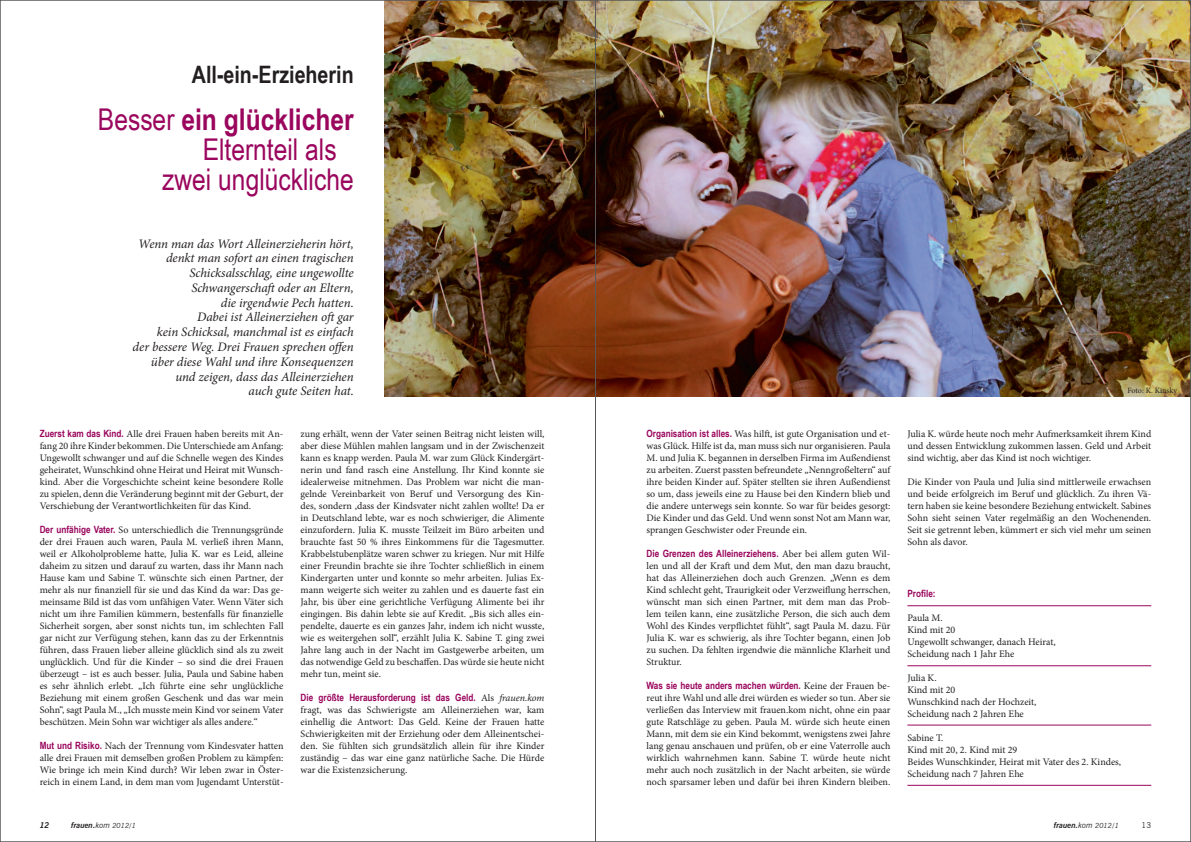
<style>
.page{position:relative;width:1191px;height:842px;background:#fff}
.page>*{position:absolute;margin:0;border:0;box-sizing:border-box;transform-origin:0 0}
.t1{font:30px "Arial Narrow";color:#9a065d}
.t2{font:700 30px "Arial Narrow";color:#9a065d}
.t3{font:700 24px "Arial Narrow";color:#231f20}
.t4{font:italic 13px/14.8px "Minion Pro";letter-spacing:-.005em;color:#231f20;text-align:right}
.t5{font:10px/12px "Minion Pro";color:#231f20;text-align:justify}
.t6{font:700 10px "Arial Narrow";color:#9a065d}
.t7{font:italic 700 8px "News Gothic BT";color:#231f20}
.t8{font:8px "Minion Pro";letter-spacing:-.005em;color:#231f20}
.t9{font:8px "News Gothic BT";color:#231f20}
.s1{font-weight:400}
.s2{font-family:"Arial Narrow";font-weight:700;color:#9a065d}
.s3{font-family:"Minion Pro";font-weight:400;color:#231f20}
.s4{font-family:"Minion Pro";font-weight:400;font-style:italic;color:#231f20}
.s5{font-weight:400;font-size:7px}
</style>
<div class="page">
<hr style="left:907px;top:665px;width:244px;height:1px;background:#9a065d">
<hr style="left:907px;top:605px;width:244px;height:1px;background:#9a065d">
<hr style="left:907px;top:725px;width:244px;height:1px;background:#9a065d">
<hr style="left:907px;top:785px;width:244px;height:1px;background:#9a065d">
<img style="left:384px;top:2px;width:805px;height:395px">
<hr style="left:595px;top:0;width:1px;height:842px;background:#57585a">
<h2 class="t3" style="left:192px;top:56px;width:163px">All-ein-Erzieherin</h2>
<h1 class="t2" style="left:98px;top:96px;width:257px"><span class="s1">Besser</span> ein glücklicher</h1>
<h1 class="t1" style="left:203px;top:127px;width:135px">Elternteil als</h1>
<h1 class="t1" style="left:162px;top:157px;width:193px">zwei unglückliche</h1>
<p class="t4" style="left:133px;top:236px;width:223px">Wenn man das Wort Alleinerzieherin hört, denkt man sofort an einen tragischen Schicksalsschlag, eine ungewollte Schwangerschaft oder an Eltern,<br>die irgendwie Pech hatten.<br>Dabei ist Alleinerziehen oft gar<br>kein Schicksal, manchmal ist es einfach<br>der bessere Weg. Drei Frauen sprechen offen über diese Wahl und ihre Konsequenzen und zeigen, dass das Alleinerziehen<br>auch gute Seiten hat.</p>
<p class="t5" style="left:40px;top:428px;width:245px"><span class="s2">Zuerst kam das Kind.</span> Alle drei Frauen haben bereits mit An&shy;fang 20 ihre Kinder bekommen. Die Unterschiede am Anfang:<br>Ungewollt schwanger und auf die Schnelle wegen des Kindes geheiratet, Wunschkind ohne Heirat und Heirat mit Wunsch&shy;kind. Aber die Vorgeschichte scheint keine besondere Rolle zu spielen, denn die Veränderung beginnt mit der Geburt, der Verschiebung der Verantwortlichkeiten für das Kind.</p>
<p class="t5" style="left:40px;top:524px;width:245px"><span class="s2">Der unfähige Vater.</span> So unterschiedlich die Trennungsgründe der drei Frauen auch waren, Paula M. verließ ihren Mann, weil er Alkoholprobleme hatte, Julia K. war es Leid, alleine daheim zu sitzen und darauf zu warten, dass ihr Mann nach Hause kam und Sabine T. wünschte sich einen Partner, der mehr als nur finanziell für sie und das Kind da war: Das ge&shy;meinsame Bild ist das vom unfähigen Vater. Wenn Väter sich nicht um ihre Familien kümmern, bestenfalls für finanzielle Sicherheit sorgen, aber sonst nichts tun, im schlechten Fall gar nicht zur Verfügung stehen, kann das zu der Erkenntnis führen, dass Frauen lieber alleine glücklich sind als zu zweit unglücklich. Und für die Kinder – so sind die drei Frauen überzeugt – ist es auch besser. Julia, Paula und Sabine haben es sehr ähnlich erlebt. „Ich führte eine sehr unglückliche Beziehung mit einem großen Geschenk und das war mein Sohn“, sagt Paula M., „Ich musste mein Kind vor seinem Vater beschützen. Mein Sohn war wichtiger als alles andere.“</p>
<p class="t5" style="left:40px;top:740px;width:245px"><span class="s2">Mut und Risiko.</span> Nach der Trennung vom Kindesvater hatten alle drei Frauen mit demselben großen Problem zu kämpfen:<br>Wie bringe ich mein Kind durch? Wir leben zwar in Öster&shy;reich in einem Land, in dem man vom Jugendamt Unterstüt-</p>
<p class="t5" style="left:300px;top:428px;width:245px">zung erhält, wenn der Vater seinen Beitrag nicht leisten will, aber diese Mühlen mahlen langsam und in der Zwischenzeit kann es knapp werden. Paula M. war zum Glück Kindergärt&shy;nerin und fand rasch eine Anstellung. Ihr Kind konnte sie idealerweise mitnehmen. Das Problem war nicht die man&shy;gelnde Vereinbarkeit von Beruf und Versorgung des Kin&shy;des, sondern ,dass der Kindsvater nicht zahlen wollte! Da er in Deutschland lebte, war es noch schwieriger, die Alimente einzufordern. Julia K. musste Teilzeit im Büro arbeiten und brauchte fast 50 % ihres Einkommens für die Tagesmutter.<br>Krabbelstubenplätze waren schwer zu kriegen. Nur mit Hilfe einer Freundin brachte sie ihre Tochter schließlich in einem Kindergarten unter und konnte so mehr arbeiten. Julias Ex&shy;mann weigerte sich weiter zu zahlen und es dauerte fast ein Jahr, bis über eine gerichtliche Verfügung Alimente bei ihr eingingen. Bis dahin lebte sie auf Kredit. „Bis sich alles ein&shy;pendelte, dauerte es ein ganzes Jahr, indem ich nicht wusste, wie es weitergehen soll“, erzählt Julia K. Sabine T. ging zwei Jahre lang auch in der Nacht im Gastgewerbe arbeiten, um das notwendige Geld zu beschaffen. Das würde sie heute nicht mehr tun, meint sie.</p>
<p class="t6" style="left:300px;top:690px;width:245px">Die größte Herausforderung ist das Geld. <span class="s3">Als</span> <span class="s4">frauen.kom</span></p>
<p class="t5" style="left:300px;top:704px;width:245px">fragt, was das Schwierigste am Alleinerziehen war, kam einhellig die Antwort: Das Geld. Keine der Frauen hatte Schwierigkeiten mit der Erziehung oder dem Alleinentschei&shy;den. Sie fühlten sich grundsätzlich allein für ihre Kinder zuständig – das war eine ganz natürliche Sache. Die Hürde war die Existenzsicherung.</p>
<p class="t5" style="left:646px;top:428px;width:245px"><span class="s2">Organisation ist alles.</span> Was hilft, ist gute Organisation und et&shy;was Glück. Hilfe ist da, man muss sich nur organisieren. Paula M. und Julia K. begannen in derselben Firma im Außendienst zu arbeiten. Zuerst passten befreundete „Nenngroßeltern“ auf ihre beiden Kinder auf. Später stellten sie ihren Außendienst so um, dass jeweils eine zu Hause bei den Kindern blieb und die andere unterwegs sein konnte. So war für beides gesorgt:<br>Die Kinder und das Geld. Und wenn sonst Not am Mann war, sprangen Geschwister oder Freunde ein.</p>
<p class="t6" style="left:646px;top:546px;width:245px">Die Grenzen des Alleinerziehens. <span class="s3">Aber bei allem guten Wil-</span></p>
<p class="t5" style="left:646px;top:560px;width:245px">len und all der Kraft und dem Mut, den man dazu braucht, hat das Alleinerziehen doch auch Grenzen. „Wenn es dem Kind schlecht geht, Traurigkeit oder Verzweiflung herrschen, wünscht man sich einen Partner, mit dem man das Prob&shy;lem teilen kann, eine zusätzliche Person, die sich auch dem Wohl des Kindes verpflichtet fühlt“, sagt Paula M. dazu. Für Julia K. war es schwierig, als ihre Tochter begann, einen Job zu suchen. Da fehlten irgendwie die männliche Klarheit und Struktur.</p>
<p class="t6" style="left:646px;top:678px;width:245px">Was sie heute anders machen würden. <span class="s3">Keine der Frauen be-</span></p>
<p class="t5" style="left:646px;top:692px;width:245px">reut ihre Wahl und alle drei würden es wieder so tun. Aber sie verließen das Interview mit frauen.kom nicht, ohne ein paar gute Ratschläge zu geben. Paula M. würde sich heute einen Mann, mit dem sie ein Kind bekommt, wenigstens zwei Jahre lang genau anschauen und prüfen, ob er eine Vaterrolle auch wirklich wahrnehmen kann. Sabine T. würde heute nicht mehr auch noch zusätzlich in der Nacht arbeiten, sie würde noch sparsamer leben und dafür bei ihren Kindern bleiben.</p>
<p class="t8" style="left:1127px;top:385px;width:51px">Foto: K. Kinsky</p>
<p class="t5" style="left:907px;top:428px;width:245px">Julia K. würde heute noch mehr Aufmerksamkeit ihrem Kind und dessen Entwicklung zukommen lassen. Geld und Arbeit sind wichtig, aber das Kind ist noch wichtiger.</p>
<p class="t5" style="left:907px;top:476px;width:245px">Die Kinder von Paula und Julia sind mittlerweile erwachsen und beide erfolgreich im Beruf und glücklich. Zu ihren Vä&shy;tern haben sie keine besondere Beziehung entwickelt. Sabines Sohn sieht seinen Vater regelmäßig an den Wochenenden.<br>Seit sie getrennt leben, kümmert er sich viel mehr um seinen Sohn als davor.</p>
<p class="t6" style="left:907px;top:586px;width:30px">Profile:</p>
<p class="t5" style="left:907px;top:612px;width:150px;text-align:left">Paula M.<br>Kind mit 20<br>Ungewollt schwanger, danach Heirat,<br>Scheidung nach 1 Jahr Ehe</p>
<p class="t5" style="left:907px;top:672px;width:131px;text-align:left">Julia K.<br>Kind mit 20<br>Wunschkind nach der Hochzeit,<br>Scheidung nach 2 Jahren Ehe</p>
<p class="t5" style="left:907px;top:732px;width:215px;text-align:left">Sabine T.<br>Kind mit 20, 2. Kind mit 29<br>Beides Wunschkinder, Heirat mit Vater des 2. Kindes,<br>Scheidung nach 7 Jahren Ehe</p>
<p class="t7" style="left:40px;top:820px;width:11px">12</p>
<p class="t7" style="left:71px;top:820px;width:66px">frauen.<span class="s1">kom</span> <span class="s5">2012/1</span></p>
<p class="t7" style="left:1054px;top:820px;width:66px">frauen.<span class="s1">kom</span> <span class="s5">2012/1</span></p>
<p class="t9" style="left:1141px;top:820px;width:11px">13</p>
</div>
